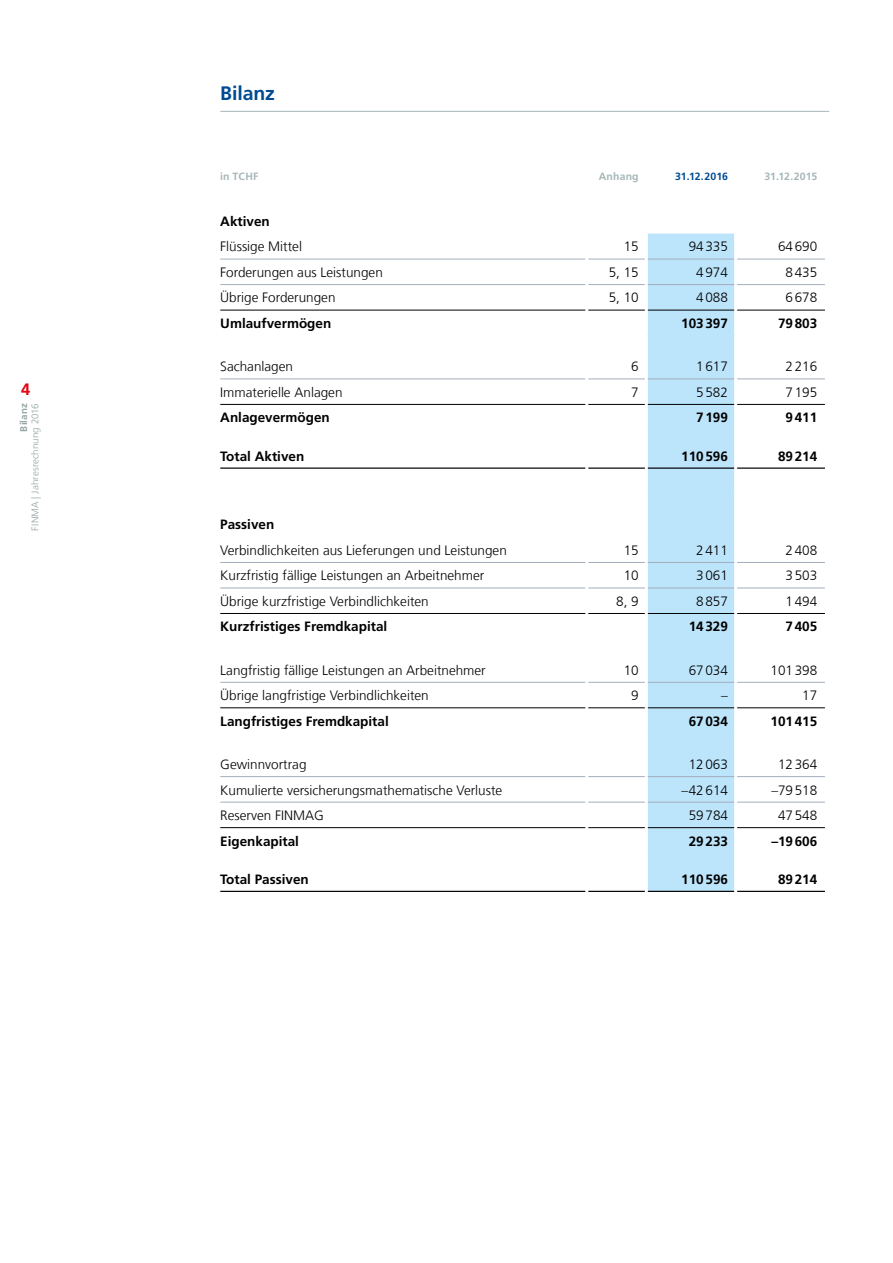
<style>
.page{position:relative;width:893px;height:1263px;background:#fff}
.page>*{position:absolute;margin:0;border:0;box-sizing:border-box;transform-origin:0 0}
.t1{font:700 19.5px "Frutiger LT Com";letter-spacing:-.005em;color:#004b93}
.t2{font:700 16.5px "Frutiger LT Com";color:#e30613}
.t3{font:300 13.5px "Frutiger LT Com";color:#000}
.t4{font:700 13.5px "Frutiger LT Com";color:#000}
.t5{font:700 10.5px "Frutiger LT Com";letter-spacing:.015em;color:#a6b7b7}
.t6{font:700 10.5px "Frutiger LT Com";color:#004b93}
.t7{font:300 9.75px "Frutiger LT Com";letter-spacing:.01em;color:#95a5a5}
.t8{font:700 9.75px "Frutiger LT Com";letter-spacing:.015em;color:#95a5a5}
</style>
<div class="page">
<hr style="left:220px;top:111px;width:609px;height:1px;background:#a6b7b7">
<div style="left:648px;top:234px;width:86px;height:657px;background:#bce4fa"></div>
<hr style="left:220px;top:259px;width:365px;height:1px;background:#a4adbd">
<hr style="left:588px;top:259px;width:57px;height:1px;background:#a4adbd">
<hr style="left:648px;top:259px;width:86px;height:1px;background:#a4adbd">
<hr style="left:737px;top:259px;width:88px;height:1px;background:#a4adbd">
<hr style="left:220px;top:284px;width:365px;height:1px;background:#a4adbd">
<hr style="left:588px;top:284px;width:57px;height:1px;background:#a4adbd">
<hr style="left:648px;top:284px;width:86px;height:1px;background:#a4adbd">
<hr style="left:737px;top:284px;width:88px;height:1px;background:#a4adbd">
<hr style="left:220px;top:379px;width:365px;height:1px;background:#a4adbd">
<hr style="left:588px;top:379px;width:57px;height:1px;background:#a4adbd">
<hr style="left:648px;top:379px;width:86px;height:1px;background:#a4adbd">
<hr style="left:737px;top:379px;width:88px;height:1px;background:#a4adbd">
<hr style="left:220px;top:562px;width:365px;height:1px;background:#a4adbd">
<hr style="left:588px;top:562px;width:57px;height:1px;background:#a4adbd">
<hr style="left:648px;top:562px;width:86px;height:1px;background:#a4adbd">
<hr style="left:737px;top:562px;width:88px;height:1px;background:#a4adbd">
<hr style="left:220px;top:588px;width:365px;height:1px;background:#a4adbd">
<hr style="left:588px;top:588px;width:57px;height:1px;background:#a4adbd">
<hr style="left:648px;top:588px;width:86px;height:1px;background:#a4adbd">
<hr style="left:737px;top:588px;width:88px;height:1px;background:#a4adbd">
<hr style="left:220px;top:682px;width:365px;height:1px;background:#a4adbd">
<hr style="left:588px;top:682px;width:57px;height:1px;background:#a4adbd">
<hr style="left:648px;top:682px;width:86px;height:1px;background:#a4adbd">
<hr style="left:737px;top:682px;width:88px;height:1px;background:#a4adbd">
<hr style="left:220px;top:776px;width:365px;height:1px;background:#a4adbd">
<hr style="left:588px;top:776px;width:57px;height:1px;background:#a4adbd">
<hr style="left:648px;top:776px;width:86px;height:1px;background:#a4adbd">
<hr style="left:737px;top:776px;width:88px;height:1px;background:#a4adbd">
<hr style="left:220px;top:802px;width:365px;height:1px;background:#a4adbd">
<hr style="left:588px;top:802px;width:57px;height:1px;background:#a4adbd">
<hr style="left:648px;top:802px;width:86px;height:1px;background:#a4adbd">
<hr style="left:737px;top:802px;width:88px;height:1px;background:#a4adbd">
<hr style="left:220px;top:310px;width:365px;height:1px;background:#000">
<hr style="left:588px;top:310px;width:57px;height:1px;background:#000">
<hr style="left:648px;top:310px;width:86px;height:1px;background:#000">
<hr style="left:737px;top:310px;width:88px;height:1px;background:#000">
<hr style="left:220px;top:404px;width:365px;height:1px;background:#000">
<hr style="left:588px;top:404px;width:57px;height:1px;background:#000">
<hr style="left:648px;top:404px;width:86px;height:1px;background:#000">
<hr style="left:737px;top:404px;width:88px;height:1px;background:#000">
<hr style="left:220px;top:613px;width:365px;height:1px;background:#000">
<hr style="left:588px;top:613px;width:57px;height:1px;background:#000">
<hr style="left:648px;top:613px;width:86px;height:1px;background:#000">
<hr style="left:737px;top:613px;width:88px;height:1px;background:#000">
<hr style="left:220px;top:707px;width:365px;height:1px;background:#000">
<hr style="left:588px;top:707px;width:57px;height:1px;background:#000">
<hr style="left:648px;top:707px;width:86px;height:1px;background:#000">
<hr style="left:737px;top:707px;width:88px;height:1px;background:#000">
<hr style="left:220px;top:827px;width:365px;height:1px;background:#000">
<hr style="left:588px;top:827px;width:57px;height:1px;background:#000">
<hr style="left:648px;top:827px;width:86px;height:1px;background:#000">
<hr style="left:737px;top:827px;width:88px;height:1px;background:#000">
<hr style="left:220px;top:467px;width:365px;height:2px;background:#000">
<hr style="left:588px;top:467px;width:57px;height:2px;background:#000">
<hr style="left:648px;top:467px;width:86px;height:2px;background:#000">
<hr style="left:737px;top:467px;width:88px;height:2px;background:#000">
<hr style="left:220px;top:891px;width:365px;height:1px;background:#000">
<hr style="left:588px;top:891px;width:57px;height:1px;background:#000">
<hr style="left:648px;top:891px;width:86px;height:1px;background:#000">
<hr style="left:737px;top:891px;width:88px;height:1px;background:#000">
<p class="t2" style="left:21px;top:380px;width:11px">4</p>
<p class="t8" style="left:18px;top:432px;width:30px;rotate:-90deg">Bilanz</p>
<p class="t7" style="left:29px;top:530px;width:129px;rotate:-90deg">FINMA | Jahresrechnung 2016</p>
<h1 class="t1" style="left:220px;top:82px;width:56px">Bilanz</h1>
<p class="t5" style="left:220px;top:170px;width:40px">in TCHF</p>
<p class="t5" style="left:599px;top:170px;width:41px">Anhang</p>
<p class="t6" style="left:675px;top:170px;width:54px">31.12.2016</p>
<p class="t5" style="left:764px;top:170px;width:54px">31.12.2015</p>
<p class="t4" style="left:220px;top:213px;width:51px">Aktiven</p>
<p class="t3" style="left:220px;top:239px;width:83px">Flüssige Mittel</p>
<p class="t3" style="left:624px;top:239px;width:17px">15</p>
<p class="t3" style="left:689px;top:239px;width:41px">94335</p>
<p class="t3" style="left:778px;top:239px;width:41px">64690</p>
<p class="t3" style="left:220px;top:264px;width:164px">Forderungen aus Leistungen</p>
<p class="t3" style="left:609px;top:264px;width:32px">5, 15</p>
<p class="t3" style="left:696px;top:264px;width:33px">4974</p>
<p class="t3" style="left:786px;top:264px;width:33px">8435</p>
<p class="t3" style="left:220px;top:290px;width:117px">Übrige Forderungen</p>
<p class="t3" style="left:609px;top:290px;width:32px">5, 10</p>
<p class="t3" style="left:696px;top:290px;width:33px">4088</p>
<p class="t3" style="left:786px;top:290px;width:33px">6678</p>
<p class="t4" style="left:220px;top:315px;width:113px">Umlaufvermögen</p>
<p class="t4" style="left:681px;top:315px;width:48px">103397</p>
<p class="t4" style="left:778px;top:315px;width:41px">79803</p>
<p class="t3" style="left:220px;top:359px;width:74px">Sachanlagen</p>
<p class="t3" style="left:631px;top:359px;width:9px">6</p>
<p class="t3" style="left:696px;top:359px;width:33px">1617</p>
<p class="t3" style="left:786px;top:359px;width:33px">2216</p>
<p class="t3" style="left:220px;top:384px;width:124px">Immaterielle Anlagen</p>
<p class="t3" style="left:631px;top:384px;width:9px">7</p>
<p class="t3" style="left:696px;top:384px;width:33px">5582</p>
<p class="t3" style="left:786px;top:384px;width:33px">7195</p>
<p class="t4" style="left:220px;top:410px;width:111px">Anlagevermögen</p>
<p class="t4" style="left:696px;top:410px;width:33px">7199</p>
<p class="t4" style="left:786px;top:410px;width:33px">9411</p>
<p class="t4" style="left:220px;top:448px;width:86px">Total Aktiven</p>
<p class="t4" style="left:681px;top:448px;width:48px">110596</p>
<p class="t4" style="left:778px;top:448px;width:41px">89214</p>
<p class="t4" style="left:220px;top:517px;width:56px">Passiven</p>
<p class="t3" style="left:220px;top:542px;width:288px">Verbindlichkeiten aus Lieferungen und Leistungen</p>
<p class="t3" style="left:624px;top:542px;width:17px">15</p>
<p class="t3" style="left:696px;top:542px;width:33px">2411</p>
<p class="t3" style="left:786px;top:542px;width:33px">2408</p>
<p class="t3" style="left:220px;top:568px;width:266px">Kurzfristig fällige Leistungen an Arbeitnehmer</p>
<p class="t3" style="left:624px;top:568px;width:17px">10</p>
<p class="t3" style="left:696px;top:568px;width:33px">3061</p>
<p class="t3" style="left:786px;top:568px;width:33px">3503</p>
<p class="t3" style="left:220px;top:593px;width:210px">Übrige kurzfristige Verbindlichkeiten</p>
<p class="t3" style="left:616px;top:593px;width:24px">8, 9</p>
<p class="t3" style="left:696px;top:593px;width:33px">8857</p>
<p class="t3" style="left:786px;top:593px;width:33px">1494</p>
<p class="t4" style="left:220px;top:619px;width:169px">Kurzfristiges Fremdkapital</p>
<p class="t4" style="left:689px;top:619px;width:41px">14329</p>
<p class="t4" style="left:786px;top:619px;width:33px">7405</p>
<p class="t3" style="left:220px;top:662px;width:267px">Langfristig fällige Leistungen an Arbeitnehmer</p>
<p class="t3" style="left:624px;top:662px;width:17px">10</p>
<p class="t3" style="left:689px;top:662px;width:41px">67034</p>
<p class="t3" style="left:770px;top:662px;width:48px">101398</p>
<p class="t3" style="left:220px;top:688px;width:210px">Übrige langfristige Verbindlichkeiten</p>
<p class="t3" style="left:631px;top:688px;width:9px">9</p>
<p class="t3" style="left:721px;top:688px;width:8px">–</p>
<p class="t3" style="left:802px;top:688px;width:17px">17</p>
<p class="t4" style="left:220px;top:713px;width:170px">Langfristiges Fremdkapital</p>
<p class="t4" style="left:689px;top:713px;width:41px">67034</p>
<p class="t4" style="left:770px;top:713px;width:48px">101415</p>
<p class="t3" style="left:220px;top:756px;width:88px">Gewinnvortrag</p>
<p class="t3" style="left:689px;top:756px;width:41px">12063</p>
<p class="t3" style="left:778px;top:756px;width:41px">12364</p>
<p class="t3" style="left:220px;top:782px;width:283px">Kumulierte versicherungsmathematische Verluste</p>
<p class="t3" style="left:681px;top:782px;width:48px">–42614</p>
<p class="t3" style="left:771px;top:782px;width:47px">–79518</p>
<p class="t3" style="left:220px;top:807px;width:105px">Reserven FINMAG</p>
<p class="t3" style="left:689px;top:807px;width:41px">59784</p>
<p class="t3" style="left:778px;top:807px;width:41px">47548</p>
<p class="t4" style="left:220px;top:833px;width:80px">Eigenkapital</p>
<p class="t4" style="left:689px;top:833px;width:41px">29233</p>
<p class="t4" style="left:771px;top:833px;width:47px">–19606</p>
<p class="t4" style="left:220px;top:871px;width:90px">Total Passiven</p>
<p class="t4" style="left:681px;top:871px;width:48px">110596</p>
<p class="t4" style="left:778px;top:871px;width:41px">89214</p>
</div>
